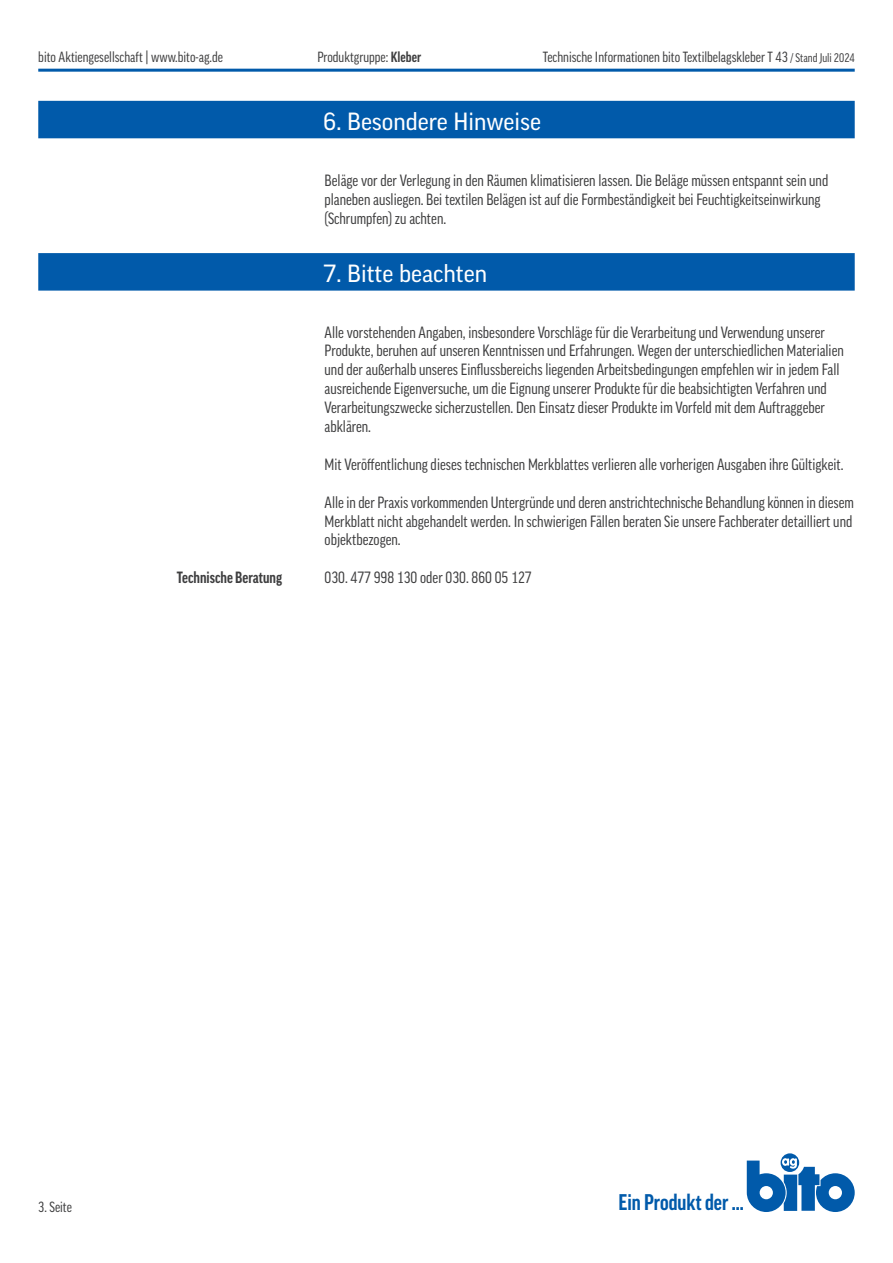
<style>
.page{position:relative;width:893px;height:1263px;background:#fff}
.page>*{position:absolute;margin:0;border:0;box-sizing:border-box;transform-origin:0 0}
.blauer_Balken{font:24px "Good Pro";color:#fff}
.t1{font:700 condensed 21.9px "Good Pro";color:#015aaa}
.Inhalt{font:condensed 15.75px/18.9px "Good Pro";color:#3e3e3f}
.Aufzählungspunkte{font:condensed 15.75px/18.9px "Good Pro";color:#3e3e3f}
.Inhalt-2{font:700 condensed 15.75px "Good Pro";color:#3e3e3f}
.t2{font:condensed 14.25px "Good Pro";color:#3e3e3f}
.s1{font-weight:700}
.s2{font-size:12px}
</style>
<div class="page">
<hr style="left:38px;top:69px;width:817px;height:3px;background:#015aaa">
<svg style="left:781px;top:1153px;width:18px;height:19px"></svg>
<svg style="left:747px;top:1158px;width:108px;height:54px"></svg>
<div style="left:38px;top:101px;width:817px;height:37px;background:#015aaa"></div>
<div style="left:38px;top:253px;width:817px;height:38px;background:#015aaa"></div>
<p class="t2" style="left:38px;top:49px;width:186px">bito Aktiengesellschaft | www.bito-ag.de</p>
<p class="t2" style="left:317px;top:49px;width:105px">Produktgruppe: <span class="s1">Kleber</span></p>
<p class="t2" style="left:543px;top:49px;width:313px">Technische Informationen bito Textilbelagskleber T 43 <span class="s2">/ Stand Juli 2024</span></p>
<p class="blauer_Balken" style="left:323px;top:108px;width:219px">6. Besondere Hinweise</p>
<p class="Aufzählungspunkte" style="left:325px;top:171px;width:505px">Beläge vor der Verlegung in den Räumen klimatisieren lassen. Die Beläge müssen entspannt sein und planeben ausliegen. Bei textilen Belägen ist auf die Formbeständigkeit bei Feuchtigkeitseinwirkung (Schrumpfen) zu achten.</p>
<p class="Inhalt-2" style="left:177px;top:569px;width:107px">Technische Beratung</p>
<p class="blauer_Balken" style="left:323px;top:260px;width:165px">7. Bitte beachten</p>
<p class="Inhalt" style="left:325px;top:322px;width:521px">Alle vorstehenden Angaben, insbesondere Vorschläge für die Verarbeitung und Verwendung unserer Produkte, beruhen auf unseren Kenntnissen und Erfahrungen. Wegen der unterschiedlichen Materialien und der außerhalb unseres Einflussbereichs liegenden Arbeitsbedingungen empfehlen wir in jedem Fall ausreichende Eigenversuche, um die Eignung unserer Produkte für die beabsichtigten Verfahren und Verarbeitungszwecke sicherzustellen. Den Einsatz dieser Produkte im Vorfeld mit dem Auftraggeber abklären.</p>
<p class="Inhalt" style="left:325px;top:455px;width:520px">Mit Veröffentlichung dieses technischen Merkblattes verlieren alle vorherigen Ausgaben ihre Gültigkeit.</p>
<p class="Inhalt" style="left:325px;top:493px;width:531px;text-align:justify">Alle in der Praxis vorkommenden Untergründe und deren anstrichtechnische Behandlung können in diesem Merkblatt nicht abgehandelt werden. In schwierigen Fällen beraten Sie unsere Fachberater detailliert und objektbezogen.</p>
<p class="Inhalt" style="left:325px;top:568px;width:209px">030. 477 998 130 oder 030. 860 05 127</p>
<p class="t2" style="left:38px;top:1199px;width:35px">3. Seite</p>
<h2 class="t1" style="left:618px;top:1190px;width:127px">Ein Produkt der ...</h2>
</div>
